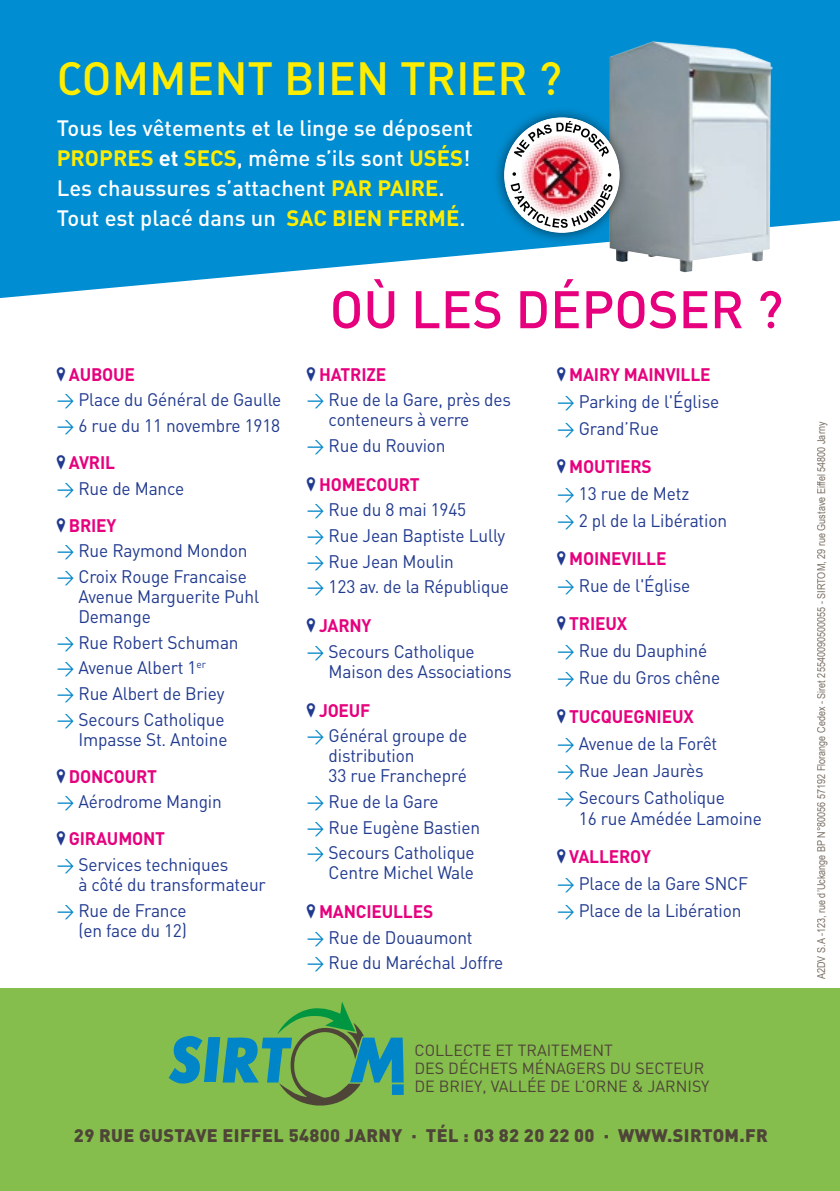
<style>
.page{position:relative;width:840px;height:1191px;background:#fff}
.page>*{position:absolute;margin:0;border:0;box-sizing:border-box;transform-origin:0 0}
.t1{font:52px "DIN Medium Alternate";color:#e6007d}
.t2{font:46px "DIN Medium Alternate";color:#ffed00}
.t3{font:500 22px/30px "DIN";color:#fff}
.t4{font:18px/25.6px "DIN";letter-spacing:-.01em;color:#213a8f;scale:.96 1}
.t5{font:900 18px "DIN";letter-spacing:.02em;color:#4e4438}
.t6{font:16px/18px "DIN";color:#4e4438}
.t7{font:11px "Arial Narrow";color:#7a7065}
.s1{font-weight:700;color:#ffed00}
.s2{font-weight:700}
.s3{font-weight:700;color:#e6007d}
.s4{color:#0085c8}
</style>
<div class="page">
<svg style="left:0;top:0;width:839px;height:298px;background:#229cd7"></svg>
<div style="left:0;top:989px;width:839px;height:202px;background:#85be4c"></div>
<svg style="left:169px;top:1002px;width:234px;height:103px"></svg>
<img style="left:609px;top:41px;width:163px;height:231px">
<div style="left:493px;top:106px;width:137px;height:138px;background:#000;opacity:.55"></div>
<div style="left:504px;top:117px;width:115px;height:116px;background:#fff;border-radius:50%"></div>
<img style="left:521px;top:157px;width:81px;height:26px">
<svg style="left:513px;top:121px;width:95px;height:36px"></svg>
<img style="left:510px;top:183px;width:102px;height:45px">
<svg style="left:607px;top:173px;width:4px;height:4px"></svg>
<h2 class="t2" style="left:57px;top:49px;width:506px">COMMENT BIEN TRIER ?</h2>
<p class="t3" style="left:57px;top:112px;width:417px">Tous les vêtements et le linge se déposent <span class="s1">PROPRES</span> <span class="s2">et</span> <span class="s1">SECS</span>, même s’ils sont <span class="s1">USÉS</span>!<br>Les chaussures s’attachent <span class="s1">PAR PAIRE</span>.<br>Tout est placé dans un <span class="s1">SAC BIEN FERMÉ</span>.</p>
<p class="t4" style="left:57px;top:361px;width:235px">□ <span class="s3">AUBOUE<br></span><span class="s4">&gt;</span> Place du Général de Gaulle <span class="s4">&gt;</span> 6 rue du 11 novembre 1918</p>
<p class="t4" style="left:57px;top:449px;width:134px">□ <span class="s3">AVRIL<br></span><span class="s4">&gt;</span> Rue de Mance</p>
<p class="t4" style="left:57px;top:512px;width:200px">□ <span class="s3">BRIEY<br></span><span class="s4">&gt;</span> Rue Raymond Mondon <span class="s4">&gt;</span> Croix Rouge Francaise</p>
<p class="t4" style="left:78px;top:586px;width:190px;line-height:20px">Avenue Marguerite Puhl<br>Demange</p>
<p class="t4" style="left:57px;top:629px;width:191px"><span class="s4">&gt;</span> Rue Robert Schuman <span class="s4">&gt;</span> Avenue Albert 1<sup>er<br></sup><span class="s4">&gt;</span> Rue Albert de Briey <span class="s4">&gt;</span> Secours Catholique</p>
<p class="t4" style="left:78px;top:726px;width:157px">Impasse St. Antoine</p>
<p class="t4" style="left:57px;top:763px;width:173px">□ <span class="s3">DONCOURT<br></span><span class="s4">&gt;</span> Aérodrome Mangin</p>
<p class="t4" style="left:57px;top:826px;width:180px">□ <span class="s3">GIRAUMONT<br></span><span class="s4">&gt;</span> Services techniques</p>
<p class="t4" style="left:57px;top:871px;width:219px;text-indent:22px">à côté du transformateur <span class="s4">&gt;</span> Rue de France</p>
<p class="t4" style="left:78px;top:917px;width:114px">(en face du 12)</p>
<h1 class="t1" style="left:329px;top:276px;width:454px">OÙ LES DÉPOSER ?</h1>
<p class="t4" style="left:307px;top:361px;width:214px">□ <span class="s3">HATRIZE<br></span><span class="s4">&gt;</span> Rue de la Gare, près des</p>
<p class="t4" style="left:307px;top:406px;width:171px;text-indent:22px">conteneurs à verre <span class="s4">&gt;</span> Rue du Rouvion</p>
<p class="t4" style="left:307px;top:471px;width:212px">□ <span class="s3">HOMECOURT<br></span><span class="s4">&gt;</span> Rue du 8 mai 1945<br><span class="s4">&gt;</span> Rue Jean Baptiste Lully <span class="s4">&gt;</span> Rue Jean Moulin<br><span class="s4">&gt;</span> 123 av. de la République</p>
<p class="t4" style="left:307px;top:612px;width:176px">□ <span class="s3">JARNY<br></span><span class="s4">&gt;</span> Secours Catholique</p>
<p class="t4" style="left:328px;top:658px;width:192px">Maison des Associations</p>
<p class="t4" style="left:307px;top:697px;width:168px">□ <span class="s3">JOEUF<br></span><span class="s4">&gt;</span> Général groupe de</p>
<p class="t4" style="left:328px;top:745px;width:145px;line-height:20px">distribution<br>33 rue Franchepré</p>
<p class="t4" style="left:307px;top:788px;width:182px"><span class="s4">&gt;</span> Rue de la Gare<br><span class="s4">&gt;</span> Rue Eugène Bastien <span class="s4">&gt;</span> Secours Catholique</p>
<p class="t4" style="left:328px;top:859px;width:153px">Centre Michel Wale</p>
<p class="t4" style="left:307px;top:898px;width:206px">□ <span class="s3">MANCIEULLES<br></span><span class="s4">&gt;</span> Rue de Douaumont<br><span class="s4">&gt;</span> Rue du Maréchal Joffre</p>
<p class="t4" style="left:556px;top:360px;width:170px;line-height:27px">□ <span class="s3">MAIRY MAINVILLE </span><span class="s4">&gt;</span> Parking de l'Église <span class="s4">&gt;</span> Grand’Rue</p>
<p class="t4" style="left:556px;top:452px;width:178px;line-height:27px">□ <span class="s3">MOUTIERS<br></span><span class="s4">&gt;</span> 13 rue de Metz<br><span class="s4">&gt;</span> 2 pl de la Libération</p>
<p class="t4" style="left:556px;top:545px;width:140px;line-height:27px">□ <span class="s3">MOINEVILLE<br></span><span class="s4">&gt;</span> Rue de l'Église</p>
<p class="t4" style="left:556px;top:610px;width:171px;line-height:27px">□ <span class="s3">TRIEUX<br></span><span class="s4">&gt;</span> Rue du Dauphiné <span class="s4">&gt;</span> Rue du Gros chêne</p>
<p class="t4" style="left:556px;top:702px;width:176px;line-height:27px">□ <span class="s3">TUCQUEGNIEUX<br></span><span class="s4">&gt;</span> Avenue de la Forêt <span class="s4">&gt;</span> Rue Jean Jaurès <span class="s4">&gt;</span> Secours Catholique</p>
<p class="t4" style="left:578px;top:805px;width:192px">16 rue Amédée Lamoine</p>
<p class="t4" style="left:556px;top:843px;width:200px;line-height:27px">□ <span class="s3">VALLEROY<br></span><span class="s4">&gt;</span> Place de la Gare SNCF <span class="s4">&gt;</span> Place de la Libération</p>
<p class="t6" style="left:414px;top:1041px;width:296px">COLLECTE ET TRAITEMENT<br>DES DÉCHETS MÉNAGERS DU SECTEUR<br>DE BRIEY, VALLÉE DE L’ORNE &amp; JARNISY</p>
<p class="t5" style="left:74px;top:1123px;width:695px">29 RUE GUSTAVE EIFFEL 54800 JARNY · TÉL : 03 82 20 22 00 · WWW.SIRTOM.FR</p>
<p class="t7" style="left:812px;top:979px;width:559px;rotate:-90deg">A2DV S.A -123, rue d’Uckange BP N°80056 57192 Florange Cedex - Siret 25540090500055 - SIRTOM, 29 rue Gustave Eiffel 54800 Jarny</p>
</div>
